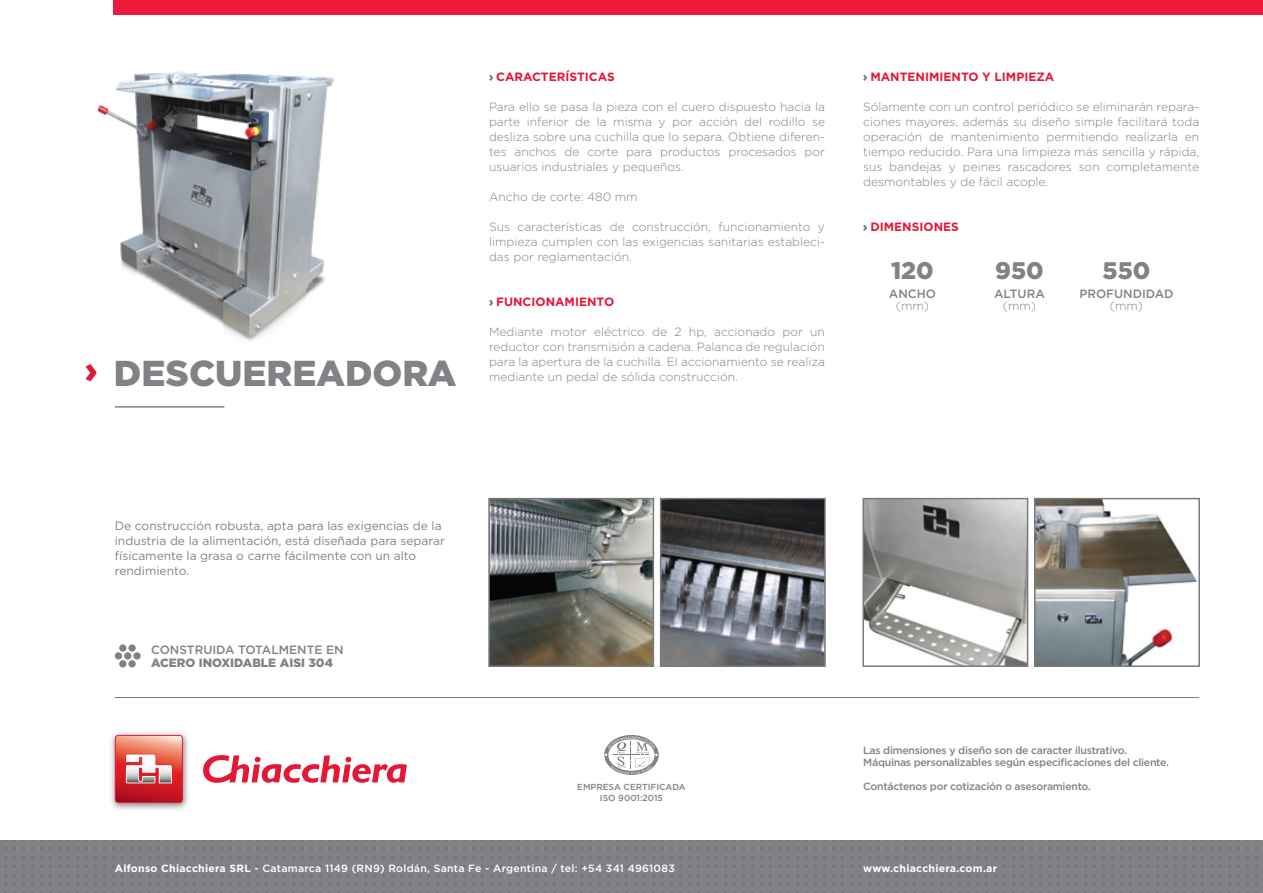
<style>
.page{position:relative;width:1263px;height:893px;background:#fff}
.page>*{position:absolute;margin:0;border:0;box-sizing:border-box;transform-origin:0 0}
.t1{font:900 36px "Gotham";color:#808285}
.t2{font:900 24px "Gotham";color:#808285}
.t3{font:300 12px/15px "Gotham";color:#808285;text-align:justify}
.t4{font:12px/15px "Gotham";color:#808285}
.t5{font:700 12px "Gotham";color:#e31837}
.t6{font:500 12px "Gotham";color:#808285}
.t7{font:900 12px "Gotham";color:#808285}
.t8{font:500 10.5px/12px "Gotham";letter-spacing:-.025em;color:#808285}
.t9{font:500 10.5px "Gotham";letter-spacing:.025em;color:#fff}
.t10{font:700 10.5px "Gotham";letter-spacing:.025em;color:#fff}
.t11{font:500 8.7px/10.5px "Gotham";color:#808285;text-align:center}
.s1{font-weight:900;color:#797a7d}
.s2{font-weight:700}
</style>
<div class="page">
<div style="left:0;top:840px;width:1263px;height:53px;background:#808285"></div>
<div style="left:114px;top:0;width:1149px;height:14px;background:#ed1a3b"></div>
<hr style="left:115px;top:697px;width:1084px;height:1px;background:#797a7d">
<svg style="left:604px;top:735px;width:55px;height:40px"></svg>
<svg style="left:203px;top:755px;width:204px;height:28px"></svg>
<img style="left:111px;top:732px;width:77px;height:78px">
<svg style="left:115px;top:735px;width:68px;height:68px;background:#db6766"></svg>
<div style="left:115px;top:652px;width:7px;height:8px;background:#808285;border-radius:50%"></div>
<div style="left:124px;top:652px;width:7px;height:8px;background:#808285;border-radius:50%"></div>
<div style="left:133px;top:652px;width:8px;height:8px;background:#808285;border-radius:50%"></div>
<div style="left:119px;top:644px;width:7px;height:8px;background:#808285;border-radius:50%"></div>
<div style="left:128px;top:644px;width:8px;height:8px;background:#808285;border-radius:50%"></div>
<div style="left:119px;top:660px;width:7px;height:7px;background:#808285;border-radius:50%"></div>
<div style="left:128px;top:660px;width:8px;height:7px;background:#808285;border-radius:50%"></div>
<img style="left:85px;top:0;width:293px;height:408px">
<img style="left:1037px;top:501px;width:160px;height:163px">
<div style="left:1034px;top:498px;width:166px;height:169px;border:2px solid #797a7d"></div>
<img style="left:865px;top:501px;width:160px;height:163px">
<div style="left:862px;top:498px;width:166px;height:169px;border:2px solid #797a7d"></div>
<img style="left:663px;top:501px;width:160px;height:163px">
<div style="left:660px;top:498px;width:166px;height:169px;border:2px solid #797a7d"></div>
<img style="left:491px;top:501px;width:160px;height:163px">
<div style="left:488px;top:498px;width:166px;height:169px;border:2px solid #797a7d"></div>
<h1 class="t1" style="left:114px;top:348px;width:344px">DESCUEREADORA</h1>
<p class="t5" style="left:489px;top:69px;width:127px"><span class="s1">›</span> CARACTERÍSTICAS</p>
<p class="t3" style="left:489px;top:99px;width:337px">Para ello se pasa la pieza con el cuero dispuesto hacia la parte inferior de la misma y por acción del rodillo se desliza sobre una cuchilla que lo separa. Obtiene diferen&shy;tes anchos de corte para productos procesados por usuarios industriales y pequeños.</p>
<p class="t3" style="left:489px;top:189px;width:150px">Ancho de corte: 480 mm</p>
<p class="t3" style="left:489px;top:219px;width:337px">Sus características de construcción, funcionamiento y limpieza cumplen con las exigencias sanitarias estableci&shy;das por reglamentación.</p>
<p class="t5" style="left:489px;top:294px;width:127px"><span class="s1">›</span> FUNCIONAMIENTO</p>
<p class="t3" style="left:489px;top:324px;width:337px">Mediante motor eléctrico de 2 hp, accionado por un reductor con transmisión a cadena. Palanca de regulación para la apertura de la cuchilla. El accionamiento se realiza mediante un pedal de sólida construcción.</p>
<p class="t5" style="left:863px;top:69px;width:193px"><span class="s1">›</span> MANTENIMIENTO Y LIMPIEZA</p>
<p class="t3" style="left:863px;top:99px;width:337px">Sólamente con un control periódico se eliminarán repara&shy;ciones mayores, además su diseño simple facilitará toda operación de mantenimiento permitiendo realizarla en tiempo reducido. Para una limpieza más sencilla y rápida, sus bandejas y peines rascadores son completamente desmontables y de fácil acople.</p>
<p class="t5" style="left:863px;top:219px;width:97px"><span class="s1">›</span> DIMENSIONES</p>
<h2 class="t2" style="left:891px;top:254px;width:44px">120</h2>
<p class="t6" style="left:889px;top:286px;width:49px">ANCHO</p>
<p class="t3" style="left:896px;top:298px;width:35px">(mm)</p>
<h2 class="t2" style="left:995px;top:254px;width:50px">950</h2>
<p class="t6" style="left:994px;top:286px;width:52px">ALTURA</p>
<p class="t3" style="left:1003px;top:298px;width:35px">(mm)</p>
<h2 class="t2" style="left:1102px;top:254px;width:49px">550</h2>
<p class="t6" style="left:1079px;top:286px;width:96px">PROFUNDIDAD</p>
<p class="t3" style="left:1110px;top:298px;width:35px">(mm)</p>
<p class="t4" style="left:115px;top:518px;width:332px">De construcción robusta, apta para las exigencias de la industria de la alimentación, está diseñada para separar físicamente la grasa o carne fácilmente con un alto rendimiento.</p>
<p class="t6" style="left:151px;top:642px;width:194px">CONSTRUIDA TOTALMENTE EN</p>
<p class="t7" style="left:151px;top:654px;width:183px">ACERO INOXIDABLE AISI 304</p>
<p class="t11" style="left:577px;top:782px;width:110px">EMPRESA CERTIFICADA<br>ISO 9001:2015</p>
<p class="t8" style="left:863px;top:744px;width:307px">Las dimensiones y diseño son de caracter ilustrativo.<br>Máquinas personalizables según especificaciones del cliente.</p>
<p class="t8" style="left:863px;top:780px;width:229px">Contáctenos por cotización o asesoramiento.</p>
<p class="t9" style="left:115px;top:861px;width:561px"><span class="s2">Alfonso Chiacchiera SRL</span> - Catamarca 1149 (RN9) Roldán, Santa Fe - Argentina / tel: +54 341 4961083</p>
<p class="t10" style="left:863px;top:861px;width:135px">www.chiacchiera.com.ar</p>
</div>
